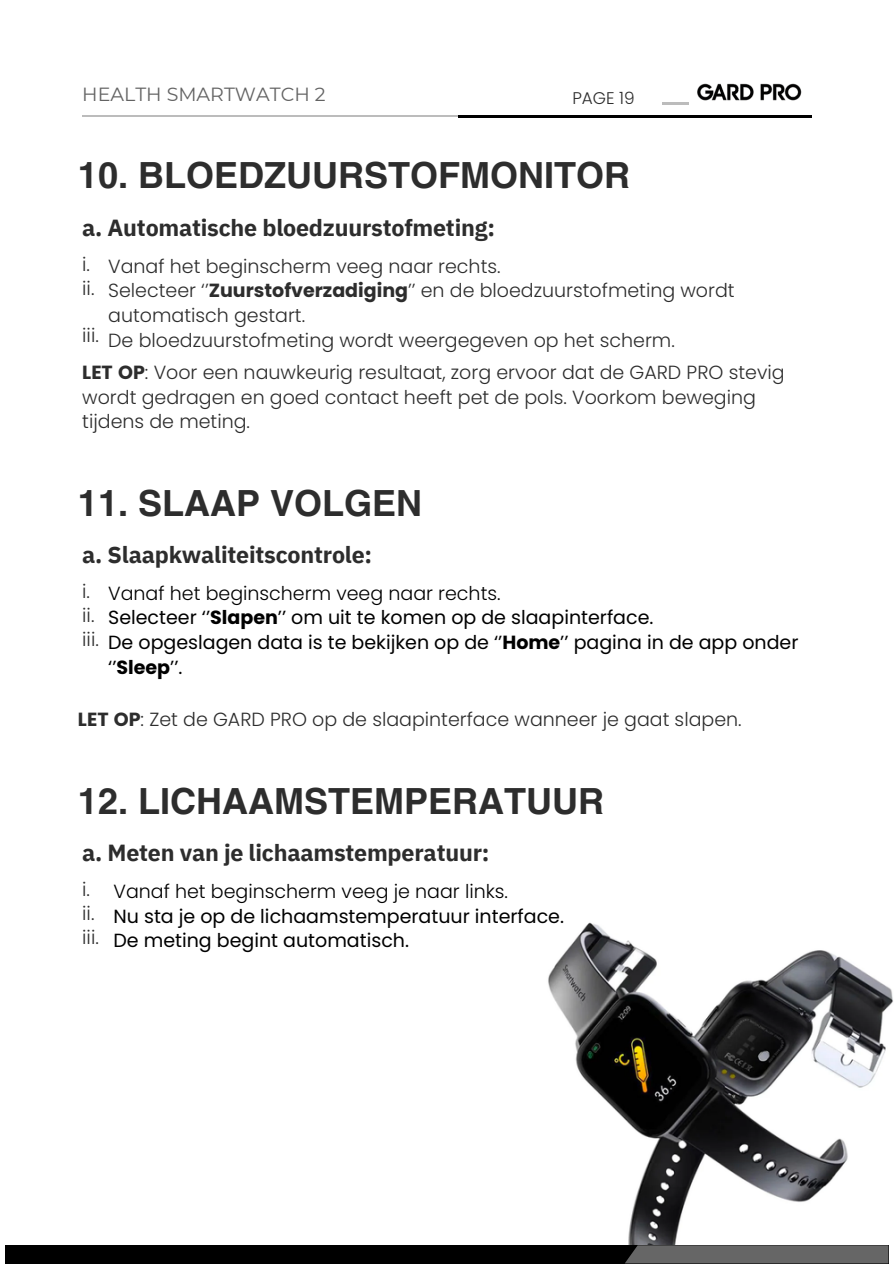
<style>
.page{position:relative;width:894px;height:1264px;background:#fff}
.page>*{position:absolute;margin:0;border:0;box-sizing:border-box;transform-origin:0 0}
.t1{font:700 36px "Helvetica LT Pro";color:#2d2d2d}
.t2{font:700 23.25px "IBM Plex Sans";letter-spacing:-.01em;color:#2d2d2d}
.t3{font:300 19.05px/24.8px "Poppins";color:#2d2d2d}
.t4{font:19.05px/24.8px "Poppins";color:#000}
.t5{font:19.05px "Montserrat";color:#636363}
.t6{font:300 16.95px "Poppins";color:#2d2d2d}
.s1{font-weight:700}
.s2{font-weight:300}
</style>
<div class="page">
<hr style="left:82px;top:116px;width:376px;height:1px;background:#bcbcbc">
<hr style="left:458px;top:115px;width:353px;height:2px;background:#000">
<img style="left:697px;top:83px;width:105px;height:18px">
<hr style="left:662px;top:103px;width:27px;height:2px;background:#bcbcbc">
<img style="left:548px;top:922px;width:345px;height:341px">
<div style="left:5px;top:1245px;width:883px;height:18px;background:#000"></div>
<svg style="left:625px;top:1245px;width:263px;height:18px;background:#616161"></svg>
<h2 class="t5" style="left:82px;top:82px;width:245px">HEALTH SMARTWATCH 2</h2>
<h4 class="t6" style="left:572px;top:86px;width:64px">PAGE 19</h4>
<h4 class="t1" style="left:78px;top:162px;width:553px">10. BLOEDZUURSTOFMONITOR</h4>
<p class="t2" style="left:82px;top:212px;width:414px">a. Automatische bloedzuurstofmeting:</p>
<h1 class="t3" style="left:108px;top:253px;width:627px">Vanaf het beginscherm veeg naar rechts.<br>Selecteer ‘’<span class="s1">Zuurstofverzadiging</span>’’ en de bloedzuurstofmeting wordt automatisch gestart.<br>De bloedzuurstofmeting wordt weergegeven op het scherm.</h1>
<h4 class="t3" style="left:82px;top:252px;width:14px;line-height:23.7px">i. ii.</h4>
<h4 class="t3" style="left:82px;top:323px;width:18px">iii.</h4>
<h1 class="t3" style="left:82px;top:360px;width:703px"><span class="s1">LET OP</span>: Voor een nauwkeurig resultaat, zorg ervoor dat de GARD PRO stevig wordt gedragen en goed contact heeft pet de pols. Voorkom beweging tijdens de meting.</h1>
<h1 class="t1" style="left:78px;top:490px;width:345px">11. SLAAP VOLGEN</h1>
<h2 class="t2" style="left:82px;top:539px;width:291px">a. Slaapkwaliteitscontrole:</h2>
<h4 class="t3" style="left:82px;top:579px;width:18px;line-height:23.7px">i. ii. iii.</h4>
<h4 class="t4" style="left:108px;top:580px;width:691px"><span class="s2">Vanaf het beginscherm veeg naar rechts.<br></span>Selecteer ‘’<span class="s1">Slapen</span>’’ om uit te komen op de slaapinterface.<br>De opgeslagen data is te bekijken op de ‘’<span class="s1">Home</span>’’ pagina in de app onder ‘’<span class="s1">Sleep</span>’’.</h4>
<h4 class="t3" style="left:78px;top:707px;width:665px"><span class="s1">LET OP</span>: Zet de GARD PRO op de slaapinterface wanneer je gaat slapen.</h4>
<p class="t1" style="left:78px;top:788px;width:527px">12. LICHAAMSTEMPERATUUR</p>
<h2 class="t2" style="left:82px;top:837px;width:408px">a. Meten van je lichaamstemperatuur:</h2>
<h4 class="t3" style="left:82px;top:877px;width:18px;line-height:23.7px">i. ii. iii.</h4>
<h4 class="t4" style="left:113px;top:878px;width:452px"><span class="s2">Vanaf het beginscherm veeg je naar links.<br></span>Nu sta je op de lichaamstemperatuur interface.<br>De meting begint automatisch.</h4>
</div>
